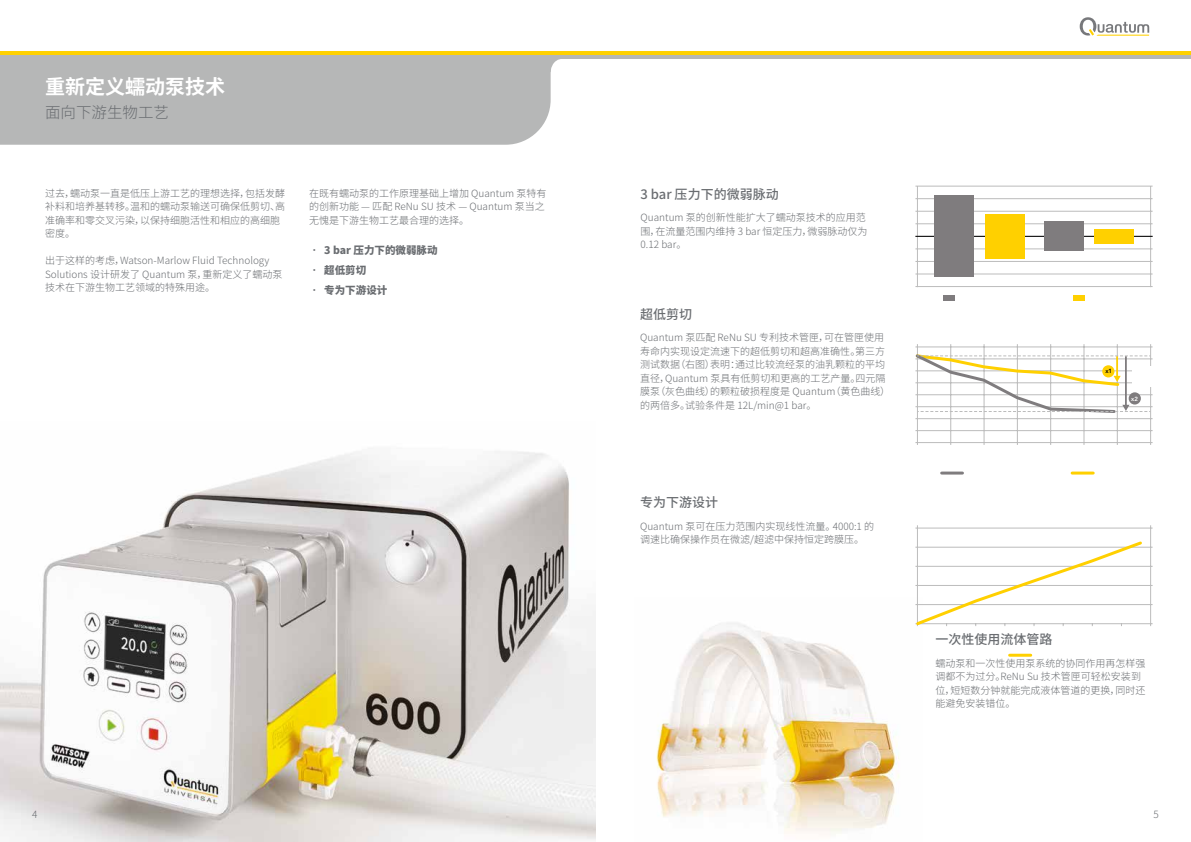
<style>
.page{position:relative;width:1191px;height:842px;background:#fff}
.page>*{position:absolute;margin:0;border:0;box-sizing:border-box;transform-origin:0 0}
.t1{font:700 20px "Noto Sans CJ Ksc";color:#fff}
.t2{font:300 15.5px "Noto Sans CJ Ksc";color:#6a6d71}
.t3{font:500 13px "Noto Sans CJ Ksc";color:#6a6d71}
.t4{font:900 10.5px "Noto Sans CJ Ksc";color:#6a6d71}
.t5{font:300 10px/13.5px "Noto Sans CJ Ksc";color:#6a6d71}
.t6{font:800 6px "Avenir LT Std";color:#000}
.t7{font:800 6px "Avenir LT Std";color:#fff}
</style>
<div class="page">
<img style="left:0;top:451px;width:595px;height:391px">
<img style="left:656px;top:623px;width:243px;height:211px">
<div style="left:0;top:55px;width:550px;height:90px;background:#b6b7b7"></div>
<svg style="left:475px;top:55px;width:85px;height:17px"></svg>
<div style="left:499px;top:50px;width:692px;height:9px;background:#b6b7b7"></div>
<div style="left:0;top:0;width:1191px;height:53px;background:#fff"></div>
<hr style="left:0;top:51px;width:1191px;height:4px;background:#ffd100">
<svg style="left:1079px;top:17px;width:70px;height:19px"></svg>
<hr style="left:917px;top:186px;width:1px;height:101px;background:#bcbcbc">
<hr style="left:1150px;top:186px;width:1px;height:101px;background:#bcbcbc">
<hr style="left:915px;top:528px;width:237px;height:1px;background:#bcbcbc">
<hr style="left:915px;top:547px;width:237px;height:1px;background:#bcbcbc">
<hr style="left:915px;top:566px;width:237px;height:1px;background:#bcbcbc">
<hr style="left:915px;top:585px;width:237px;height:1px;background:#bcbcbc">
<hr style="left:915px;top:604px;width:237px;height:1px;background:#bcbcbc">
<hr style="left:915px;top:623px;width:237px;height:1px;background:#bcbcbc">
<hr style="left:1150px;top:525px;width:1px;height:101px;background:#bcbcbc">
<hr style="left:915px;top:223px;width:237px;height:1px;background:#bcbcbc">
<hr style="left:915px;top:211px;width:237px;height:1px;background:#bcbcbc">
<hr style="left:915px;top:198px;width:237px;height:1px;background:#bcbcbc">
<hr style="left:915px;top:186px;width:237px;height:1px;background:#bcbcbc">
<hr style="left:915px;top:286px;width:237px;height:1px;background:#bcbcbc">
<hr style="left:915px;top:274px;width:237px;height:1px;background:#bcbcbc">
<hr style="left:915px;top:261px;width:237px;height:1px;background:#bcbcbc">
<hr style="left:915px;top:249px;width:237px;height:1px;background:#bcbcbc">
<hr style="left:915px;top:236px;width:237px;height:1px;background:#000">
<hr style="left:915px;top:347px;width:237px;height:1px;background:#bcbcbc">
<hr style="left:915px;top:359px;width:237px;height:1px;background:#bcbcbc">
<hr style="left:915px;top:394px;width:237px;height:1px;background:#bcbcbc">
<hr style="left:915px;top:406px;width:237px;height:1px;background:#bcbcbc">
<hr style="left:915px;top:418px;width:237px;height:1px;background:#bcbcbc">
<hr style="left:915px;top:430px;width:237px;height:1px;background:#bcbcbc">
<hr style="left:915px;top:442px;width:237px;height:1px;background:#bcbcbc">
<hr style="left:917px;top:344px;width:1px;height:101px;background:#bcbcbc">
<hr style="left:950px;top:344px;width:1px;height:101px;background:#bcbcbc">
<hr style="left:983px;top:344px;width:1px;height:101px;background:#bcbcbc">
<hr style="left:1017px;top:344px;width:1px;height:101px;background:#bcbcbc">
<hr style="left:1050px;top:344px;width:1px;height:101px;background:#bcbcbc">
<hr style="left:1083px;top:344px;width:1px;height:101px;background:#bcbcbc">
<hr style="left:1117px;top:344px;width:1px;height:101px;background:#bcbcbc">
<hr style="left:1150px;top:344px;width:1px;height:101px;background:#bcbcbc">
<svg style="left:1121px;top:541px;width:23px;height:85px"></svg>
<div style="left:934px;top:195px;width:39px;height:82px;background:#7f7c7e"></div>
<div style="left:985px;top:214px;width:39px;height:44px;background:#ffd000"></div>
<div style="left:1044px;top:222px;width:40px;height:29px;background:#7f7c7e"></div>
<div style="left:1094px;top:229px;width:40px;height:15px;background:#ffd000"></div>
<div style="left:942px;top:295px;width:12px;height:6px;background:#7f7c7e"></div>
<div style="left:1073px;top:295px;width:12px;height:6px;background:#ffd000"></div>
<svg style="left:915px;top:525px;width:206px;height:132px"></svg>
<div style="left:1132px;top:366px;width:30px;height:20px;background:#fff"></div>
<svg style="left:915px;top:352px;width:235px;height:123px"></svg>
<h1 class="t1" style="left:45px;top:76px;width:181px">重新定义蠕动泵技术</h1>
<h2 class="t2" style="left:45px;top:104px;width:125px">面向下游生物工艺</h2>
<p class="t5" style="left:45px;top:187px;width:241px">过去，蠕动泵一直是低压上游工艺的理想选择，包括发酵补料和培养基转移。温和的蠕动泵输送可确保低剪切、高准确率和零交叉污染，以保持细胞活性和相应的高细胞密度。</p>
<p class="t5" style="left:45px;top:254px;width:239px">出于这样的考虑，Watson-Marlow Fluid Technology<br>Solutions 设计研发了 Quantum 泵，重新定义了蠕动泵技术在下游生物工艺领域的特殊用途。</p>
<p class="t5" style="left:309px;top:187px;width:239px">在既有蠕动泵的工作原理基础上增加 Quantum 泵特有的创新功能 — 匹配 ReNu SU 技术 — Quantum 泵当之无愧是下游生物工艺最合理的选择。</p>
<p class="t4" style="left:309px;top:244px;width:130px">• 3 bar 压力下的微弱脉动</p>
<p class="t4" style="left:309px;top:264px;width:59px">• 超低剪切</p>
<p class="t4" style="left:309px;top:284px;width:80px">• 专为下游设计</p>
<h3 class="t3" style="left:640px;top:187px;width:140px">3 bar 压力下的微弱脉动</h3>
<p class="t5" style="left:640px;top:211px;width:228px">Quantum 泵的创新性能扩大了蠕动泵技术的应用范围，在流量范围内维持 3 bar 恒定压力，微弱脉动仅为<br>0.12 bar。</p>
<h3 class="t3" style="left:640px;top:306px;width:53px">超低剪切</h3>
<p class="t5" style="left:640px;top:331px;width:251px">Quantum 泵匹配 ReNu SU 专利技术管匣，可在管匣使用寿命内实现设定流速下的超低剪切和超高准确性。第三方测试数据（右图）表明：通过比较流经泵的油乳颗粒的平均直径，Quantum 泵具有低剪切和更高的工艺产量。四元隔膜泵（灰色曲线）的颗粒破损程度是 Quantum（黄色曲线）的两倍多。试验条件是 12L/min@1 bar。</p>
<h3 class="t3" style="left:640px;top:495px;width:79px">专为下游设计</h3>
<p class="t5" style="left:640px;top:520px;width:235px">Quantum 泵可在压力范围内实现线性流量。4000:1 的调速比确保操作员在微滤/超滤中保持恒定跨膜压。</p>
<p class="t6" style="left:1105px;top:367px;width:8px">x1</p>
<p class="t7" style="left:1131px;top:395px;width:8px">x2</p>
<h3 class="t3" style="left:935px;top:632px;width:118px">一次性使用流体管路</h3>
<p class="t5" style="left:935px;top:656px;width:211px">蠕动泵和一次性使用泵系统的协同作用再怎样强调都不为过分。ReNu Su 技术管匣可轻松安装到位，短短数分钟就能完成液体管道的更换，同时还能避免安装错位。</p>
<p class="t5" style="left:32px;top:808px;width:7px">4</p>
<p class="t5" style="left:1153px;top:808px;width:7px">5</p>
</div>
